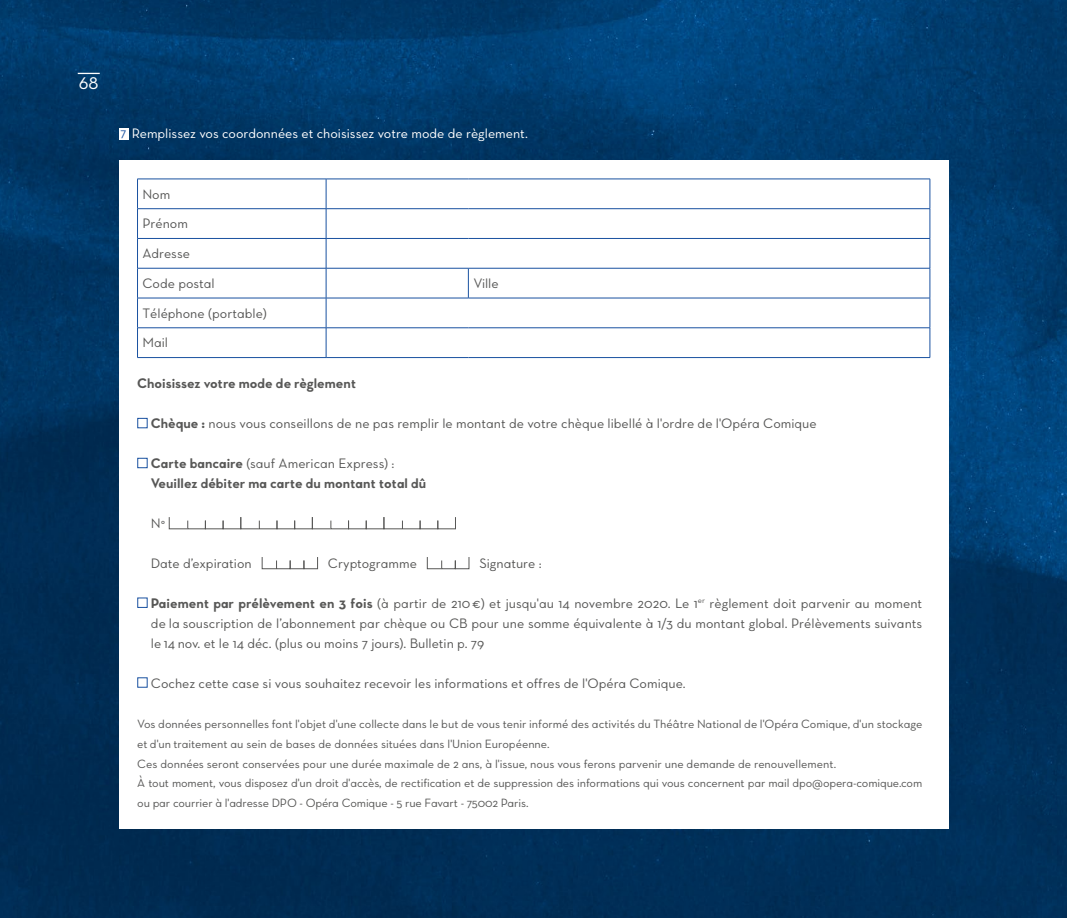
<style>
.page{position:relative;width:1067px;height:918px;background:#fff}
.page>*{position:absolute;margin:0;border:0;box-sizing:border-box;transform-origin:0 0}
.t1{font:19.25px "Favart Gothic";color:#fff}
.t2{font:14px/29.8px "Favart Gothic";color:#575756}
.t3{font:700 14px/19.9px "Favart Gothic";color:#575756}
.t4{font:14px "Favart Gothic";color:#fff}
.t5{font:12.25px/19.9px "Favart Gothic";color:#575756}
.s1{font-size:13.12px;color:#1951a0}
.s2{font-weight:700}
.s3{font-weight:400}
</style>
<div class="page">
<img style="left:0;top:0;width:1067px;height:918px">
<div style="left:119px;top:160px;width:829px;height:668px;background:#fff"></div>
<div style="left:137px;top:418px;width:11px;height:10px;border:1px solid #1951a0"></div>
<div style="left:137px;top:458px;width:11px;height:10px;border:1px solid #1951a0"></div>
<svg style="left:168px;top:517px;width:20px;height:13px"></svg>
<div style="left:187px;top:520px;width:19px;height:9px;border:1px solid #575756"></div>
<div style="left:205px;top:520px;width:18px;height:9px;border:1px solid #575756"></div>
<div style="left:330px;top:520px;width:19px;height:9px;border:1px solid #575756"></div>
<div style="left:348px;top:520px;width:18px;height:9px;border:1px solid #575756"></div>
<svg style="left:222px;top:517px;width:38px;height:13px"></svg>
<div style="left:259px;top:520px;width:18px;height:9px;border:1px solid #575756"></div>
<div style="left:276px;top:520px;width:19px;height:9px;border:1px solid #575756"></div>
<svg style="left:294px;top:517px;width:37px;height:13px"></svg>
<svg style="left:365px;top:517px;width:38px;height:13px"></svg>
<div style="left:402px;top:520px;width:18px;height:9px;border:1px solid #575756"></div>
<div style="left:420px;top:520px;width:18px;height:9px;border:1px solid #575756"></div>
<svg style="left:437px;top:517px;width:19px;height:13px"></svg>
<svg style="left:261px;top:557px;width:15px;height:12px"></svg>
<div style="left:276px;top:560px;width:14px;height:9px;border:1px solid #575756"></div>
<div style="left:290px;top:560px;width:14px;height:9px;border:1px solid #575756"></div>
<svg style="left:303px;top:557px;width:15px;height:12px"></svg>
<svg style="left:426px;top:557px;width:15px;height:12px"></svg>
<div style="left:441px;top:560px;width:14px;height:9px;border:1px solid #575756"></div>
<svg style="left:454px;top:557px;width:16px;height:12px"></svg>
<div style="left:137px;top:597px;width:11px;height:11px;border:1px solid #1951a0"></div>
<hr style="left:137px;top:179px;width:189px;height:1px;background:#1951a0">
<hr style="left:326px;top:179px;width:142px;height:1px;background:#1951a0">
<hr style="left:468px;top:179px;width:462px;height:1px;background:#1951a0">
<hr style="left:137px;top:208px;width:189px;height:1px;background:#1951a0">
<hr style="left:326px;top:208px;width:142px;height:1px;background:#1951a0">
<hr style="left:468px;top:208px;width:462px;height:1px;background:#1951a0">
<hr style="left:137px;top:238px;width:189px;height:1px;background:#1951a0">
<svg style="left:137px;top:179px;width:1px;height:89px"></svg>
<hr style="left:326px;top:238px;width:142px;height:1px;background:#1951a0">
<svg style="left:326px;top:179px;width:1px;height:89px"></svg>
<hr style="left:468px;top:238px;width:462px;height:1px;background:#1951a0">
<svg style="left:929px;top:179px;width:1px;height:89px"></svg>
<hr style="left:137px;top:268px;width:189px;height:1px;background:#1951a0">
<hr style="left:137px;top:268px;width:1px;height:30px;background:#1951a0">
<hr style="left:326px;top:268px;width:142px;height:1px;background:#1951a0">
<hr style="left:326px;top:268px;width:1px;height:30px;background:#1951a0">
<hr style="left:468px;top:268px;width:462px;height:1px;background:#1951a0">
<hr style="left:468px;top:268px;width:1px;height:30px;background:#1951a0">
<hr style="left:929px;top:268px;width:1px;height:30px;background:#1951a0">
<hr style="left:137px;top:298px;width:189px;height:1px;background:#1951a0">
<hr style="left:326px;top:298px;width:142px;height:1px;background:#1951a0">
<hr style="left:468px;top:298px;width:462px;height:1px;background:#1951a0">
<hr style="left:137px;top:327px;width:189px;height:1px;background:#1951a0">
<svg style="left:137px;top:298px;width:1px;height:59px"></svg>
<hr style="left:326px;top:327px;width:142px;height:1px;background:#1951a0">
<svg style="left:326px;top:298px;width:1px;height:59px"></svg>
<hr style="left:468px;top:327px;width:462px;height:1px;background:#1951a0">
<svg style="left:929px;top:298px;width:1px;height:59px"></svg>
<hr style="left:137px;top:357px;width:189px;height:1px;background:#1951a0">
<hr style="left:326px;top:357px;width:142px;height:1px;background:#1951a0">
<hr style="left:468px;top:357px;width:462px;height:1px;background:#1951a0">
<div style="left:119px;top:128px;width:9px;height:12px;background:#fff"></div>
<svg style="left:78px;top:73px;width:22px;height:1px"></svg>
<h1 class="t1" style="left:79px;top:71px;width:21px">68</h1>
<p class="t4" style="left:121px;top:125px;width:409px"><span class="s1">7</span> Remplissez vos coordonnées et choisissez votre mode de règlement.</p>
<p class="t2" style="left:142px;top:179px;width:74px">Nom<br>Prénom<br>Adresse<br>Code postal</p>
<p class="t2" style="left:142px;top:298px;width:126px">Téléphone (portable)<br>Mail</p>
<p class="t2" style="left:473px;top:268px;width:27px">Ville</p>
<p class="t3" style="left:137px;top:373px;width:220px">Choisissez votre mode de règlement</p>
<p class="t2" style="left:151px;top:408px;width:667px"><span class="s2">Chèque :</span> nous vous conseillons de ne pas remplir le montant de votre chèque libellé à l'ordre de l'Opéra Comique</p>
<p class="t3" style="left:151px;top:453px;width:277px">Carte bancaire <span class="s3">(sauf American Express) :<br></span>Veuillez débiter ma carte du montant total dû</p>
<p class="t2" style="left:151px;top:508px;width:16px">N°</p>
<p class="t2" style="left:151px;top:548px;width:102px">Date d’expiration</p>
<p class="t2" style="left:328px;top:548px;width:90px">Cryptogramme</p>
<p class="t2" style="left:479px;top:548px;width:64px">Signature :</p>
<p class="t2" style="left:151px;top:593px;width:773px;line-height:19.9px;text-align:justify"><span class="s2">Paiement par prélèvement en 3 fois</span> (à partir de 210€) et jusqu'au 14 novembre 2020. Le 1<sup>er</sup> règlement doit parvenir au moment de la souscription de l’abonnement par chèque ou CB pour une somme équivalente à 1/3 du montant global. Prélèvements suivants le 14 nov. et le 14 déc. (plus ou moins 7 jours). Bulletin p. 79</p>
<p class="t2" style="left:151px;top:668px;width:536px">Cochez cette case si vous souhaitez recevoir les informations et offres de l'Opéra Comique.</p>
<p class="t5" style="left:137px;top:713px;width:786px">Vos données personnelles font l'objet d'une collecte dans le but de vous tenir informé des activités du Théâtre National de l'Opéra Comique, d'un stockage et d'un traitement au sein de bases de données situées dans l'Union Européenne.<br>Ces données seront conservées pour une durée maximale de 2 ans, à l'issue, nous vous ferons parvenir une demande de renouvellement.<br>À tout moment, vous disposez d'un droit d'accès, de rectification et de suppression des informations qui vous concernent par mail dpo@opera-comique.com ou par courrier à l'adresse DPO - Opéra Comique - 5 rue Favart - 75002 Paris.</p>
</div>
